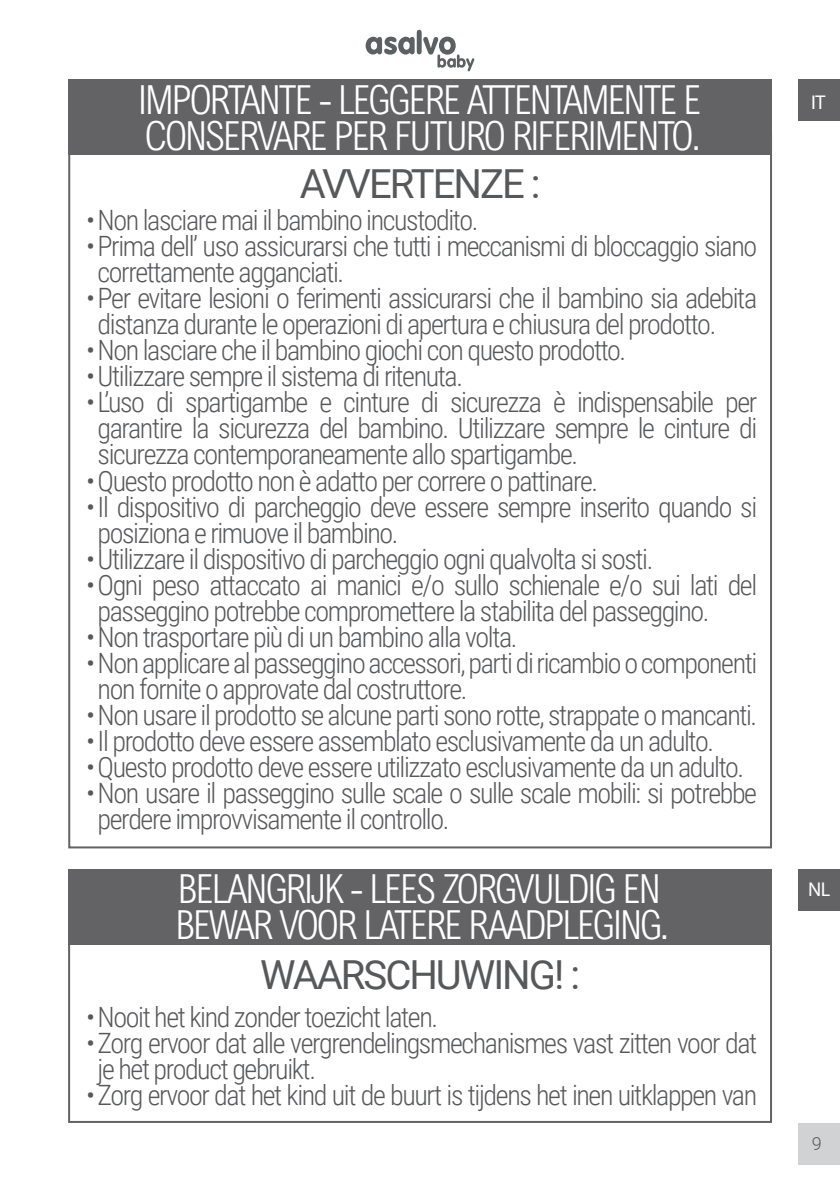
<style>
.page{position:relative;width:840px;height:1191px;background:#fff}
.page>*{position:absolute;margin:0;border:0;box-sizing:border-box;transform-origin:0 0}
.t1{font:300 40px/36px "Arial Nova Cond";letter-spacing:-.05em;color:#fff}
.t2{font:40px "Roboto";letter-spacing:-.05em;color:#57585a}
.t3{font:300 28px/26px "Roboto Condensed";letter-spacing:-.05em;color:#57585a}
.t4{font:20px "Myriad Pro";color:#fff}
.t5{font:300 18px "Roboto";color:#57585a}
</style>
<div class="page">
<div style="left:797px;top:1123px;width:42px;height:41px;background:#d1d2d4"></div>
<svg style="left:365px;top:30px;width:109px;height:41px"></svg>
<div style="left:798px;top:79px;width:41px;height:42px;background:#636366"></div>
<div style="left:797px;top:868px;width:42px;height:42px;background:#636366"></div>
<div style="left:68px;top:79px;width:703px;height:76px;background:#636366"></div>
<div style="left:68px;top:941px;width:703px;height:182px;border:2px solid #636366"></div>
<div style="left:68px;top:868px;width:703px;height:76px;background:#636366"></div>
<h1 class="t1" style="left:138px;top:81px;width:564px">IMPORTANTE - LEGGERE ATTENTAMENTE E<br>CONSERVARE PER FUTURO RIFERIMENTO.</h1>
<h1 class="t2" style="left:299px;top:156px;width:242px">AVVERTENZE :</h1>
<p class="t3" style="left:86px;top:206px;width:393px">•Non lasciare mai il bambino incustodito.</p>
<p class="t3" style="left:98px;top:232px;width:660px;text-indent:-11px">•Prima dell’ uso assicurarsi che tutti i meccanismi di bloccaggio siano correttamente agganciati.</p>
<p class="t3" style="left:98px;top:284px;width:660px;text-indent:-11px">•Per evitare lesioni o ferimenti assicurarsi che il bambino sia adebita distanza durante le operazioni di apertura e chiusura del prodotto.</p>
<p class="t3" style="left:86px;top:336px;width:541px">•Non lasciare che il bambino giochi con questo prodotto.</p>
<p class="t3" style="left:86px;top:362px;width:378px">•Utilizzare sempre il sistema di ritenuta.</p>
<p class="t3" style="left:98px;top:388px;width:660px;text-align:justify;text-indent:-11px">•L’uso di spartigambe e cinture di sicurezza è indispensabile per garantire la sicurezza del bambino. Utilizzare sempre le cinture di sicurezza contemporaneamente allo spartigambe.</p>
<p class="t3" style="left:86px;top:466px;width:513px">•Questo prodotto non è adatto per correre o pattinare.</p>
<p class="t3" style="left:98px;top:492px;width:660px;text-indent:-11px">•Il dispositivo di parcheggio deve essere sempre inserito quando si posiziona e rimuove il bambino.</p>
<p class="t3" style="left:86px;top:544px;width:568px">•Utilizzare il dispositivo di parcheggio ogni qualvolta si sosti.</p>
<p class="t3" style="left:98px;top:570px;width:660px;text-indent:-11px">•Ogni peso attaccato ai manici e/o sullo schienale e/o sui lati del passeggino potrebbe compromettere la stabilita del passeggino.</p>
<p class="t3" style="left:86px;top:622px;width:432px">•Non trasportare più di un bambino alla volta.</p>
<p class="t3" style="left:98px;top:648px;width:661px;text-indent:-11px">•Non applicare al passeggino accessori, parti di ricambio o componenti non fornite o approvate dal costruttore.</p>
<p class="t3" style="left:86px;top:700px;width:672px">•Non usare il prodotto se alcune parti sono rotte, strappate o mancanti.</p>
<p class="t3" style="left:86px;top:726px;width:629px">•Il prodotto deve essere assemblato esclusivamente da un adulto.</p>
<p class="t3" style="left:86px;top:752px;width:659px">•Questo prodotto deve essere utilizzato esclusivamente da un adulto.</p>
<p class="t3" style="left:98px;top:778px;width:660px;text-indent:-11px">•Non usare il passeggino sulle scale o sulle scale mobili: si potrebbe perdere improvvisamente il controllo.</p>
<h1 class="t1" style="left:175px;top:869px;width:495px">BELANGRIJK - LEES ZORGVULDIG EN<br>BEWAR VOOR LATERE RAADPLEGING.</h1>
<h1 class="t2" style="left:260px;top:946px;width:321px">WAARSCHUWING! :</h1>
<p class="t3" style="left:86px;top:1002px;width:353px">•Nooit het kind zonder toezicht laten.</p>
<p class="t3" style="left:98px;top:1028px;width:661px;text-indent:-11px">•Zorg ervoor dat alle vergrendelingsmechanismes vast zitten voor dat je het product gebruikt.</p>
<p class="t3" style="left:86px;top:1080px;width:672px">•Zorg ervoor dat het kind uit de buurt is tijdens het inen uitklappen van</p>
<p class="t4" style="left:810px;top:90px;width:16px">IT</p>
<p class="t4" style="left:807px;top:877px;width:24px">NL</p>
<p class="t5" style="left:811px;top:1130px;width:11px">9</p>
</div>
